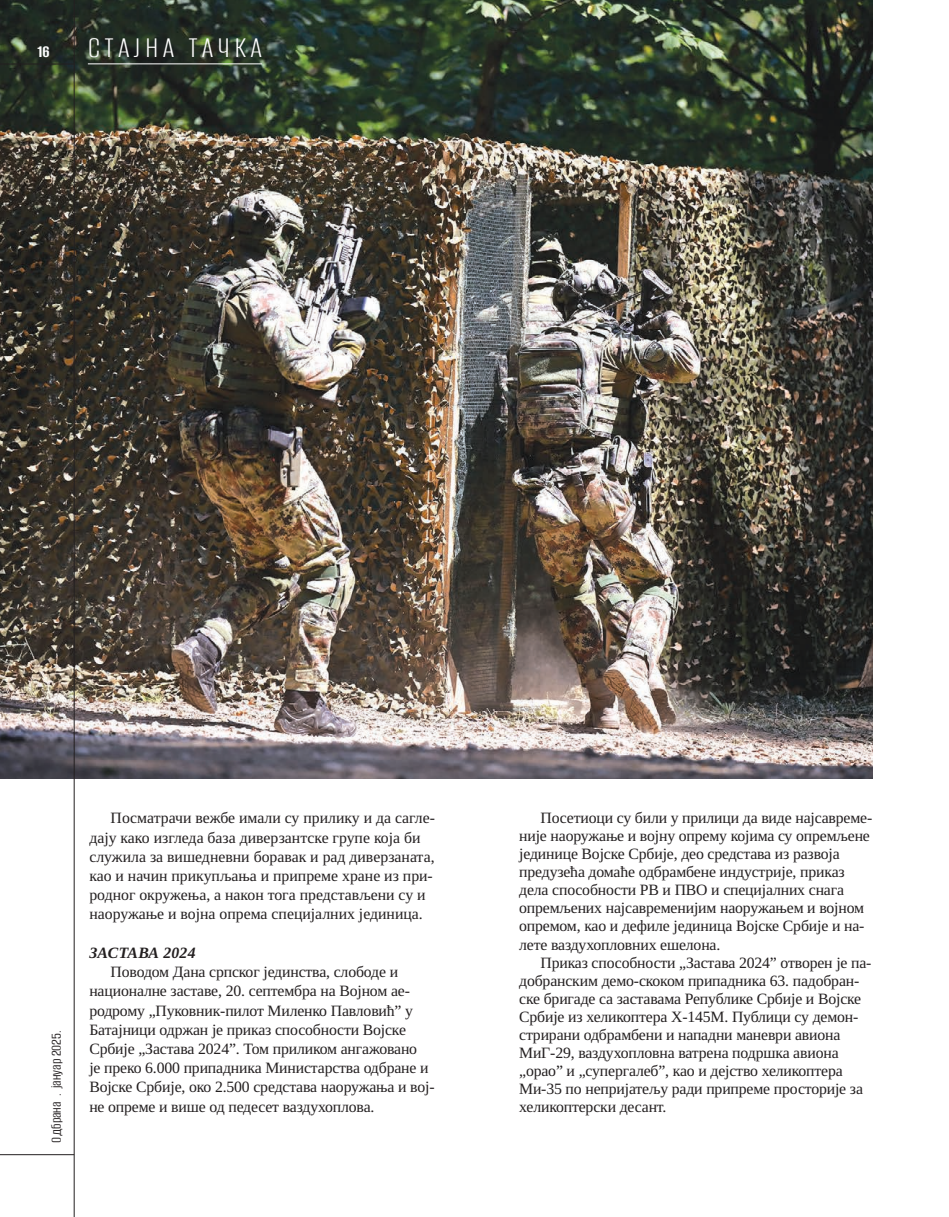
<style>
.page{position:relative;width:949px;height:1217px;background:#fff}
.page>*{position:absolute;margin:0;border:0;box-sizing:border-box;transform-origin:0 0}
.t1{font:100 31.5px "Alumni Sans";letter-spacing:.14em;color:#fff}
.t2{font:15.75px/18px "Tinos";letter-spacing:-.01em;color:#231f20}
.t3{font:italic 700 15.75px "Tinos";letter-spacing:.015em;color:#231f20}
.t4{font:100 15px "Alumni Sans";color:#231f20}
.s1{font-size:18px}
</style>
<div class="page">
<img style="left:0;top:0;width:872px;height:778px">
<hr style="left:0;top:64px;width:74px;height:1px;background:#231f20">
<hr style="left:74px;top:0;width:1px;height:1216px;background:#231f20">
<hr style="left:0;top:1154px;width:74px;height:1px;background:#231f20">
<hr style="left:88px;top:63px;width:174px;height:1px;background:#fff">
<h1 class="t1" style="left:38px;top:32px;width:226px"><span class="s1">16</span> СТАЈНА ТАЧКА</h1>
<p class="t4" style="left:49px;top:1142px;width:114px;rotate:-90deg">Одбрана . јануар 2025.</p>
<p class="t2" style="left:89px;top:808px;width:347px;line-height:19.2px;text-indent:21px">Посматрачи вежбе имали су прилику и да сагле&shy;дају како изгледа база диверзантске групе која би служила за вишедневни боравак и рад диверзаната, као и начин прикупљања и припреме хране из при&shy;родног окружења, а након тога представљени су и наоружање и војна опрема специјалних јединица.</p>
<p class="t3" style="left:89px;top:941px;width:108px">ЗАСТАВА 2024</p>
<p class="t2" style="left:89px;top:961px;width:346px;line-height:19.2px;text-indent:21px">Поводом Дана српског јединства, слободе и националне заставе, 20. септембра на Војном ае&shy;родрому „Пуковник-пилот Миленко Павловић” у Батајници одржан је приказ способности Војске Србије „Застава 2024”. Том приликом ангажовано<br>је преко 6.000 припадника Министарства одбране и Војске Србије, око 2.500 средстава наоружања и вој&shy;не опреме и више од педесет ваздухоплова.</p>
<p class="t2" style="left:519px;top:808px;width:354px;text-indent:21px">Посетиоци су били у прилици да виде најсавреме&shy;није наоружање и војну опрему којима су опремљене јединице Војске Србије, део средстава из развоја предузећа домаће одбрамбене индустрије, приказ дела способности РВ и ПВО и специјалних снага опремљених најсавременијим наоружањем и војном опремом, као и дефиле јединица Војске Србије и на&shy;лете ваздухопловних ешелона.</p>
<p class="t2" style="left:519px;top:952px;width:354px;text-indent:21px">Приказ способности „Застава 2024” отворен је па&shy;добранским демо-скоком припадника 63. падобран&shy;ске бригаде са заставама Републике Србије и Војске Србије из хеликоптера Х-145М. Публици су демон&shy;стрирани одбрамбени и нападни маневри авиона МиГ-29, ваздухопловна ватрена подршка авиона „орао” и „супергалеб”, као и дејство хеликоптера Ми-35 по непријатељу ради припреме просторије за хеликоптерски десант.</p>
</div>
